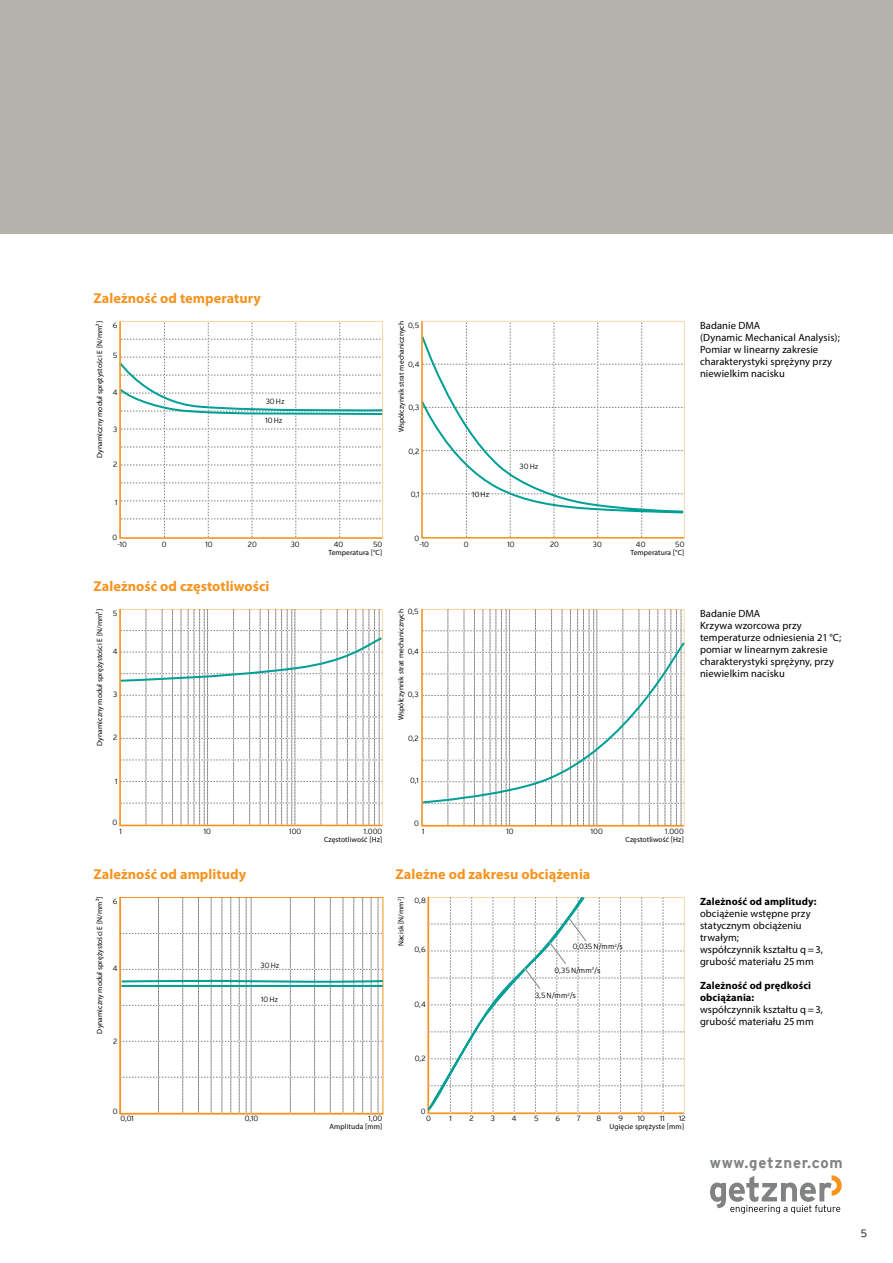
<style>
.page{position:relative;width:893px;height:1263px;background:#fff}
.page>*{position:absolute;margin:0;border:0;box-sizing:border-box;transform-origin:0 0}
.t1{font:700 15px "Interstate";letter-spacing:.055em;color:#808284}
.t2{font:700 14.25px "Myriad Pro";letter-spacing:.005em;color:#f7931d}
.t3{font:10.5px/12px "Myriad Pro";letter-spacing:.01em;color:#000}
.t4{font:700 10.5px/12px "Myriad Pro";letter-spacing:.01em;color:#000}
.t5{font:300 10.5px "Interstate";color:#000}
.t6{font:7.5px "Myriad Pro";letter-spacing:.01em;color:#000}
.t7{font:300 7.5px "Interstate";letter-spacing:.01em;color:#000}
</style>
<div class="page">
<div style="left:0;top:0;width:893px;height:234px;background:#b2b2aa"></div>
<svg style="left:119px;top:322px;width:263px;height:217px"></svg>
<svg style="left:421px;top:321px;width:263px;height:217px"></svg>
<svg style="left:119px;top:609px;width:263px;height:217px"></svg>
<svg style="left:421px;top:609px;width:263px;height:217px"></svg>
<svg style="left:119px;top:898px;width:264px;height:215px"></svg>
<svg style="left:427px;top:896px;width:257px;height:217px"></svg>
<svg style="left:710px;top:1175px;width:132px;height:39px"></svg>
<h2 class="t2" style="left:94px;top:293px;width:169px">Zależność od temperatury</h2>
<p class="t6" style="left:96px;top:458px;width:138px;rotate:-90deg">Dynamiczny moduł sprężystości E [N/mm²]</p>
<p class="t7" style="left:113px;top:321px;width:6px">6</p>
<p class="t7" style="left:113px;top:352px;width:6px">5</p>
<p class="t7" style="left:113px;top:389px;width:6px">4</p>
<p class="t7" style="left:113px;top:426px;width:6px">3</p>
<p class="t7" style="left:113px;top:460px;width:6px">2</p>
<p class="t7" style="left:115px;top:498px;width:4px">1</p>
<p class="t7" style="left:266px;top:397px;width:21px">30 Hz</p>
<p class="t7" style="left:265px;top:417px;width:19px">10 Hz</p>
<p class="t6" style="left:397px;top:432px;width:113px;rotate:-90deg">Współczynnik strat mechanicznych</p>
<p class="t7" style="left:408px;top:321px;width:13px">0,5</p>
<p class="t7" style="left:408px;top:360px;width:13px">0,4</p>
<p class="t7" style="left:408px;top:403px;width:12px">0,3</p>
<p class="t7" style="left:409px;top:447px;width:12px">0,2</p>
<p class="t7" style="left:411px;top:490px;width:10px">0,1</p>
<p class="t7" style="left:472px;top:490px;width:19px">10 Hz</p>
<p class="t7" style="left:520px;top:462px;width:21px">30 Hz</p>
<p class="t7" style="left:113px;top:533px;width:6px">0</p>
<p class="t7" style="left:415px;top:534px;width:6px">0</p>
<p class="t7" style="left:117px;top:540px;width:11px">-10</p>
<p class="t7" style="left:162px;top:540px;width:6px">0</p>
<p class="t7" style="left:205px;top:540px;width:9px">10</p>
<p class="t7" style="left:248px;top:540px;width:11px">20</p>
<p class="t7" style="left:291px;top:540px;width:11px">30</p>
<p class="t7" style="left:334px;top:540px;width:11px">40</p>
<p class="t7" style="left:373px;top:540px;width:11px">50</p>
<p class="t7" style="left:419px;top:540px;width:11px">-10</p>
<p class="t7" style="left:464px;top:540px;width:6px">0</p>
<p class="t7" style="left:507px;top:540px;width:9px">10</p>
<p class="t7" style="left:550px;top:540px;width:11px">20</p>
<p class="t7" style="left:593px;top:540px;width:11px">30</p>
<p class="t7" style="left:636px;top:540px;width:11px">40</p>
<p class="t7" style="left:675px;top:540px;width:11px">50</p>
<h2 class="t2" style="left:94px;top:581px;width:177px">Zależność od częstotliwości</h2>
<p class="t6" style="left:96px;top:746px;width:138px;rotate:-90deg">Dynamiczny moduł sprężystości E [N/mm²]</p>
<p class="t7" style="left:113px;top:609px;width:6px">5</p>
<p class="t7" style="left:113px;top:647px;width:6px">4</p>
<p class="t7" style="left:113px;top:691px;width:6px">3</p>
<p class="t7" style="left:113px;top:734px;width:6px">2</p>
<p class="t6" style="left:328px;top:548px;width:55px">Temperatura [°C]</p>
<p class="t7" style="left:408px;top:608px;width:13px">0,5</p>
<p class="t7" style="left:408px;top:647px;width:13px">0,4</p>
<p class="t6" style="left:397px;top:720px;width:113px;rotate:-90deg">Współczynnik strat mechanicznych</p>
<p class="t7" style="left:408px;top:690px;width:12px">0,3</p>
<p class="t7" style="left:408px;top:734px;width:12px">0,2</p>
<p class="t7" style="left:115px;top:777px;width:4px">1</p>
<p class="t7" style="left:410px;top:777px;width:10px">0,1</p>
<p class="t7" style="left:113px;top:818px;width:6px">0</p>
<p class="t7" style="left:414px;top:820px;width:6px">0</p>
<p class="t6" style="left:630px;top:548px;width:55px">Temperatura [°C]</p>
<p class="t7" style="left:120px;top:827px;width:4px">1</p>
<p class="t7" style="left:204px;top:827px;width:9px">10</p>
<p class="t7" style="left:289px;top:827px;width:14px">100</p>
<p class="t7" style="left:422px;top:827px;width:4px">1</p>
<p class="t7" style="left:506px;top:827px;width:9px">10</p>
<p class="t7" style="left:591px;top:827px;width:14px">100</p>
<p class="t7" style="left:665px;top:827px;width:20px">1.000</p>
<p class="t7" style="left:364px;top:827px;width:20px">1.000</p>
<p class="t6" style="left:324px;top:835px;width:60px">Częstotliwość [Hz]</p>
<h2 class="t2" style="left:94px;top:869px;width:154px">Zależność od amplitudy</h2>
<h2 class="t2" style="left:395px;top:869px;width:197px">Zależne od zakresu obciążenia</h2>
<p class="t6" style="left:625px;top:835px;width:60px">Częstotliwość [Hz]</p>
<p class="t6" style="left:96px;top:1033px;width:138px;rotate:-90deg">Dynamiczny moduł sprężystości E [N/mm²]</p>
<p class="t6" style="left:397px;top:946px;width:51px;rotate:-90deg">Nacisk [N/mm<sup>2</sup>]</p>
<p class="t7" style="left:113px;top:897px;width:6px">6</p>
<p class="t7" style="left:261px;top:961px;width:21px">30 Hz</p>
<p class="t7" style="left:113px;top:965px;width:6px">4</p>
<p class="t7" style="left:261px;top:995px;width:19px">10 Hz</p>
<p class="t7" style="left:414px;top:896px;width:13px">0,8</p>
<p class="t7" style="left:415px;top:946px;width:13px">0,6</p>
<p class="t7" style="left:415px;top:1000px;width:13px">0,4</p>
<p class="t7" style="left:573px;top:943px;width:52px">0,035 N/mm<sup>2</sup>/s</p>
<p class="t7" style="left:555px;top:966px;width:47px">0,35 N/mm<sup>2</sup>/s</p>
<p class="t7" style="left:535px;top:992px;width:43px">3,5 N/mm<sup>2</sup>/s</p>
<p class="t7" style="left:113px;top:1037px;width:6px">2</p>
<p class="t7" style="left:415px;top:1054px;width:12px">0,2</p>
<p class="t3" style="left:700px;top:320px;width:141px">Badanie DMA<br>(Dynamic Mechanical Analysis);<br>Pomiar w linearny zakresie charakterystyki sprężyny przy niewielkim nacisku</p>
<p class="t3" style="left:700px;top:607px;width:143px">Badanie DMA<br>Krzywa wzorcowa przy temperaturze odniesienia 21 °C; pomiar w linearnym zakresie charakterystyki sprężyny, przy niewielkim nacisku</p>
<p class="t4" style="left:700px;top:896px;width:118px">Zależność od amplitudy:</p>
<p class="t3" style="left:700px;top:907px;width:125px">obciążenie wstępne przy statycznym obciążeniu trwałym;<br>współczynnik kształtu q = 3, grubość materiału 25 mm</p>
<p class="t4" style="left:700px;top:980px;width:113px">Zależność od prędkości obciążania:</p>
<p class="t3" style="left:700px;top:1003px;width:125px">współczynnik kształtu q = 3, grubość materiału 25 mm</p>
<p class="t7" style="left:113px;top:1107px;width:6px">0</p>
<p class="t7" style="left:421px;top:1107px;width:6px">0</p>
<p class="t7" style="left:120px;top:1115px;width:15px">0,01</p>
<p class="t7" style="left:245px;top:1115px;width:15px">0,10</p>
<p class="t7" style="left:369px;top:1115px;width:15px">1,00</p>
<p class="t7" style="left:426px;top:1115px;width:6px">0</p>
<p class="t7" style="left:450px;top:1115px;width:4px">1</p>
<p class="t7" style="left:470px;top:1115px;width:6px">2</p>
<p class="t7" style="left:491px;top:1115px;width:6px">3</p>
<p class="t7" style="left:512px;top:1115px;width:6px">4</p>
<p class="t7" style="left:534px;top:1115px;width:6px">5</p>
<p class="t7" style="left:555px;top:1115px;width:6px">6</p>
<p class="t7" style="left:577px;top:1115px;width:6px">7</p>
<p class="t7" style="left:596px;top:1115px;width:6px">8</p>
<p class="t7" style="left:618px;top:1115px;width:6px">9</p>
<p class="t7" style="left:638px;top:1115px;width:9px">10</p>
<p class="t7" style="left:660px;top:1115px;width:6px">11</p>
<p class="t7" style="left:679px;top:1115px;width:8px">12</p>
<p class="t6" style="left:330px;top:1123px;width:54px">Amplituda [mm]</p>
<p class="t6" style="left:610px;top:1123px;width:76px">Ugięcie sprężyste [mm]</p>
<h1 class="t1" style="left:710px;top:1157px;width:135px">www.getzner.com</h1>
<p class="t5" style="left:861px;top:1228px;width:8px">5</p>
</div>
